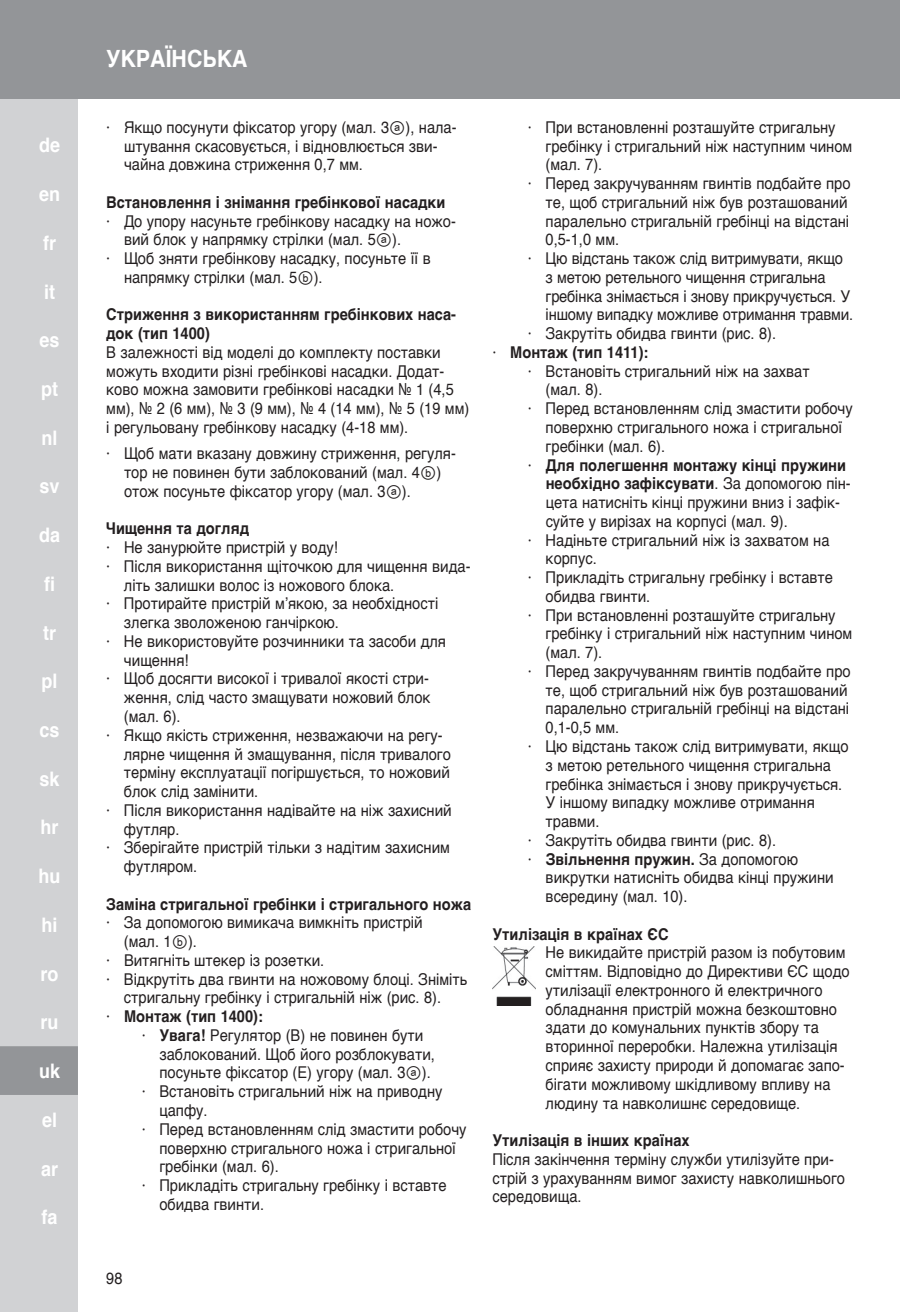
<style>
.page{position:relative;width:900px;height:1312px;background:#fff}
.page>*{position:absolute;margin:0;border:0;box-sizing:border-box;transform-origin:0 0}
.t1{font:700 23.75px "Helvetica";color:#fff;scale:.9 1}
.t2{font:700 20px "Helvetica";color:#fff;scale:.9 1}
.t3{font:16.25px/18.8px "Helvetica";color:#231f20;scale:.9 1}
.t4{font:700 16.25px/18.8px "Helvetica";color:#231f20;scale:.9 1}
.s1{font-family:"Arial Unicode MS"}
.s2{font-weight:400}
.s3{font-weight:700}
</style>
<div class="page">
<div style="left:0;top:0;width:78px;height:1311px;background:#d1d2d4"></div>
<div style="left:0;top:0;width:900px;height:99px;background:#939598"></div>
<div style="left:0;top:1046px;width:78px;height:48px;background:#939598"></div>
<img style="left:493px;top:946px;width:42px;height:58px">
<p class="t2" style="left:39px;top:129px;width:25px">de</p>
<p class="t2" style="left:39px;top:178px;width:25px">en</p>
<p class="t2" style="left:43px;top:226px;width:16px">fr</p>
<p class="t2" style="left:44px;top:275px;width:14px">it</p>
<p class="t2" style="left:40px;top:324px;width:24px">es</p>
<p class="t2" style="left:41px;top:373px;width:20px">pt</p>
<p class="t2" style="left:42px;top:421px;width:19px">nl</p>
<p class="t2" style="left:40px;top:470px;width:24px">sv</p>
<p class="t2" style="left:39px;top:519px;width:25px">da</p>
<p class="t2" style="left:44px;top:567px;width:14px">fi</p>
<p class="t2" style="left:43px;top:616px;width:16px">tr</p>
<p class="t2" style="left:42px;top:665px;width:19px">pl</p>
<p class="t2" style="left:40px;top:713px;width:24px">cs</p>
<p class="t2" style="left:40px;top:762px;width:24px">sk</p>
<p class="t2" style="left:41px;top:811px;width:22px">hr</p>
<p class="t2" style="left:39px;top:859px;width:26px">hu</p>
<p class="t2" style="left:42px;top:908px;width:19px">hi</p>
<p class="t2" style="left:41px;top:957px;width:22px">ro</p>
<p class="t2" style="left:41px;top:1005px;width:22px">ru</p>
<p class="t2" style="left:39px;top:1054px;width:25px">uk</p>
<p class="t2" style="left:42px;top:1103px;width:18px">el</p>
<p class="t2" style="left:41px;top:1151px;width:20px">ar</p>
<p class="t2" style="left:42px;top:1200px;width:19px">fa</p>
<h1 class="t1" style="left:106px;top:40px;width:159px">УКРАЇНСЬКА</h1>
<p class="t3" style="left:124px;top:118px;width:371px;text-indent:-18px">· Якщо посунути фіксатор угору (мал. 3<span class="s1">ⓐ</span>), нала&shy;штування скасовується, і відновлюється зви&shy;чайна довжина стриження 0,7 мм.</p>
<p class="t4" style="left:106px;top:193px;width:378px">Встановлення і знімання гребінкової насадки</p>
<p class="t3" style="left:106px;top:212px;width:390px">· До упору насуньте гребінкову насадку на ножо-</p>
<p class="t3" style="left:124px;top:231px;width:309px">вий блок у напрямку стрілки (мал. 5<span class="s1">ⓐ</span>).</p>
<p class="t3" style="left:106px;top:249px;width:362px">· Щоб зняти гребінкову насадку, посуньте її в</p>
<p class="t3" style="left:124px;top:268px;width:222px">напрямку стрілки (мал. 5<span class="s1">ⓑ</span>).</p>
<p class="t4" style="left:106px;top:305px;width:390px">Стриження з використанням гребінкових наса&shy;док (тип 1400)</p>
<p class="t3" style="left:106px;top:343px;width:405px">В залежності від моделі до комплекту поставки можуть входити різні гребінкові насадки. Додат&shy;ково можна замовити гребінкові насадки № 1 (4,5 мм), № 2 (6 мм), № 3 (9 мм), № 4 (14 мм), № 5 (19 мм) і регульовану гребінкову насадку (4-18 мм).</p>
<p class="t3" style="left:124px;top:444px;width:370px;text-indent:-18px">· Щоб мати вказану довжину стриження, регуля&shy;тор не повинен бути заблокований (мал. 4<span class="s1">ⓑ</span>) отож посуньте фіксатор угору (мал. 3<span class="s1">ⓐ</span>).</p>
<p class="t4" style="left:106px;top:519px;width:160px">Чищення та догляд</p>
<p class="t3" style="left:106px;top:538px;width:259px">· Не занурюйте пристрій у воду!</p>
<p class="t3" style="left:106px;top:557px;width:406px">· Після використання щіточкою для чищення вида-</p>
<p class="t3" style="left:124px;top:576px;width:302px">літь залишки волос із ножового блока.</p>
<p class="t3" style="left:106px;top:594px;width:370px">· Протирайте пристрій м’якою, за необхідності</p>
<p class="t3" style="left:124px;top:613px;width:240px">злегка зволоженою ганчіркою.</p>
<p class="t3" style="left:106px;top:632px;width:379px">· Не використовуйте розчинники та засоби для</p>
<p class="t3" style="left:124px;top:651px;width:73px">чищення!</p>
<p class="t3" style="left:106px;top:669px;width:360px">· Щоб досягти високої і тривалої якості стри-</p>
<p class="t3" style="left:124px;top:688px;width:342px">ження, слід часто змащувати ножовий блок</p>
<p class="t3" style="left:124px;top:707px;width:65px">(мал. 6).</p>
<p class="t3" style="left:106px;top:726px;width:375px">· Якщо якість стриження, незважаючи на регу-</p>
<p class="t3" style="left:124px;top:744px;width:365px">лярне чищення й змащування, після тривалого</p>
<p class="t3" style="left:124px;top:763px;width:364px">терміну експлуатації погіршується, то ножовий</p>
<p class="t3" style="left:124px;top:782px;width:151px">блок слід замінити.</p>
<p class="t3" style="left:106px;top:801px;width:385px">· Після використання надівайте на ніж захисний</p>
<p class="t3" style="left:124px;top:819px;width:63px">футляр.</p>
<p class="t3" style="left:106px;top:838px;width:384px">· Зберігайте пристрій тільки з надітим захисним</p>
<p class="t3" style="left:124px;top:857px;width:83px">футляром.</p>
<p class="t4" style="left:106px;top:894px;width:407px">Заміна стригальної гребінки і стригального ножа</p>
<p class="t3" style="left:106px;top:913px;width:353px">· За допомогою вимикача вимкніть пристрій</p>
<p class="t3" style="left:124px;top:932px;width:83px">(мал. 1<span class="s1">ⓑ</span>).</p>
<p class="t3" style="left:106px;top:951px;width:244px">· Витягніть штекер із розетки.</p>
<p class="t3" style="left:106px;top:969px;width:402px">· Відкрутіть два гвинти на ножовому блоці. Зніміть</p>
<p class="t3" style="left:124px;top:988px;width:354px">стригальну гребінку і стригальній ніж (рис. 8).</p>
<p class="t4" style="left:106px;top:1007px;width:176px"><span class="s2">·</span> Монтаж (тип 1400):</p>
<p class="t3" style="left:142px;top:1026px;width:314px">· <span class="s3">Увага!</span> Регулятор (В) не повинен бути</p>
<p class="t3" style="left:159px;top:1044px;width:308px">заблокований. Щоб його розблокувати,</p>
<p class="t3" style="left:159px;top:1063px;width:303px">посуньте фіксатор (E) угору (мал. 3<span class="s1">ⓐ</span>).</p>
<p class="t3" style="left:142px;top:1082px;width:336px">· Встановіть стригальний ніж на приводну</p>
<p class="t3" style="left:159px;top:1101px;width:55px">цапфу.</p>
<p class="t3" style="left:142px;top:1119px;width:362px">· Перед встановленням слід змастити робочу</p>
<p class="t3" style="left:159px;top:1138px;width:331px">поверхню стригального ножа і стригальної</p>
<p class="t3" style="left:159px;top:1157px;width:134px">гребінки (мал. 6).</p>
<p class="t3" style="left:142px;top:1176px;width:340px">· Прикладіть стригальну гребінку і вставте</p>
<p class="t3" style="left:159px;top:1194px;width:118px">обидва гвинти.</p>
<p class="t3" style="left:528px;top:118px;width:343px">· При встановленні розташуйте стригальну</p>
<p class="t3" style="left:546px;top:137px;width:342px">гребінку і стригальний ніж наступним чином</p>
<p class="t3" style="left:546px;top:156px;width:65px">(мал. 7).</p>
<p class="t3" style="left:528px;top:174px;width:360px">· Перед закручуванням гвинтів подбайте про</p>
<p class="t3" style="left:546px;top:193px;width:337px">те, щоб стригальний ніж був розташований</p>
<p class="t3" style="left:546px;top:212px;width:339px">паралельно стригальній гребінці на відстані</p>
<p class="t3" style="left:546px;top:231px;width:83px">0,5-1,0 мм.</p>
<p class="t3" style="left:528px;top:249px;width:352px">· Цю відстань також слід витримувати, якщо</p>
<p class="t3" style="left:546px;top:268px;width:313px">з метою ретельного чищення стригальна</p>
<p class="t3" style="left:546px;top:287px;width:340px">гребінка знімається і знову прикручується. У</p>
<p class="t3" style="left:546px;top:306px;width:343px">іншому випадку можливе отримання травми.</p>
<p class="t3" style="left:528px;top:324px;width:277px">· Закрутіть обидва гвинти (рис. 8).</p>
<p class="t4" style="left:492px;top:343px;width:175px"><span class="s2">·</span> Монтаж (тип 1411):</p>
<p class="t3" style="left:528px;top:362px;width:314px">· Встановіть стригальний ніж на захват</p>
<p class="t3" style="left:546px;top:381px;width:65px">(мал. 8).</p>
<p class="t3" style="left:528px;top:399px;width:362px">· Перед встановленням слід змастити робочу</p>
<p class="t3" style="left:546px;top:418px;width:331px">поверхню стригального ножа і стригальної</p>
<p class="t3" style="left:546px;top:437px;width:134px">гребінки (мал. 6).</p>
<p class="t4" style="left:528px;top:455px;width:355px"><span class="s2">·</span> Для полегшення монтажу кінці пружини</p>
<p class="t4" style="left:546px;top:474px;width:340px">необхідно зафіксувати<span class="s2">. За допомогою пін-</span></p>
<p class="t3" style="left:546px;top:493px;width:328px">цета натисніть кінці пружини вниз і зафік-</p>
<p class="t3" style="left:546px;top:512px;width:271px">суйте у вирізах на корпусі (мал. 9).</p>
<p class="t3" style="left:528px;top:531px;width:337px">· Надіньте стригальний ніж із захватом на</p>
<p class="t3" style="left:546px;top:549px;width:58px">корпус.</p>
<p class="t3" style="left:528px;top:568px;width:340px">· Прикладіть стригальну гребінку і вставте</p>
<p class="t3" style="left:546px;top:587px;width:118px">обидва гвинти.</p>
<p class="t3" style="left:528px;top:606px;width:343px">· При встановленні розташуйте стригальну</p>
<p class="t3" style="left:546px;top:624px;width:342px">гребінку і стригальний ніж наступним чином</p>
<p class="t3" style="left:546px;top:643px;width:65px">(мал. 7).</p>
<p class="t3" style="left:528px;top:662px;width:360px">· Перед закручуванням гвинтів подбайте про</p>
<p class="t3" style="left:546px;top:681px;width:337px">те, щоб стригальний ніж був розташований</p>
<p class="t3" style="left:546px;top:699px;width:339px">паралельно стригальній гребінці на відстані</p>
<p class="t3" style="left:546px;top:718px;width:83px">0,1-0,5 мм.</p>
<p class="t3" style="left:528px;top:737px;width:358px">· Цю відстань також слід витримувати, якщо</p>
<p class="t3" style="left:546px;top:756px;width:319px">з метою ретельного чищення стригальна</p>
<p class="t3" style="left:546px;top:774px;width:331px">гребінка знімається і знову прикручується.</p>
<p class="t3" style="left:546px;top:793px;width:301px">У іншому випадку можливе отримання</p>
<p class="t3" style="left:546px;top:812px;width:61px">травми.</p>
<p class="t3" style="left:528px;top:831px;width:277px">· Закрутіть обидва гвинти (рис. 8).</p>
<p class="t4" style="left:528px;top:849px;width:302px"><span class="s2">·</span> Звільнення пружин. <span class="s2">За допомогою</span></p>
<p class="t3" style="left:546px;top:868px;width:322px">викрутки натисніть обидва кінці пружини</p>
<p class="t3" style="left:546px;top:887px;width:159px">всередину (мал. 10).</p>
<p class="t4" style="left:493px;top:924px;width:197px">Утилізація в країнах ЄС</p>
<p class="t3" style="left:546px;top:943px;width:339px">Не викидайте пристрій разом із побутовим сміттям. Відповідно до Директиви ЄС щодо утилізації електронного й електричного обладнання пристрій можна безкоштовно здати до комунальних пунктів збору та вторинної переробки. Належна утилізація сприяє захисту природи й допомагає запо&shy;бігати можливому шкідливому впливу на людину та навколишнє середовище.</p>
<p class="t4" style="left:493px;top:1130px;width:221px">Утилізація в інших країнах</p>
<p class="t3" style="left:493px;top:1149px;width:393px">Після закінчення терміну служби утилізуйте при&shy;стрій з урахуванням вимог захисту навколишнього середовища.</p>
<p class="t3" style="left:106px;top:1268px;width:20px">98</p>
</div>
